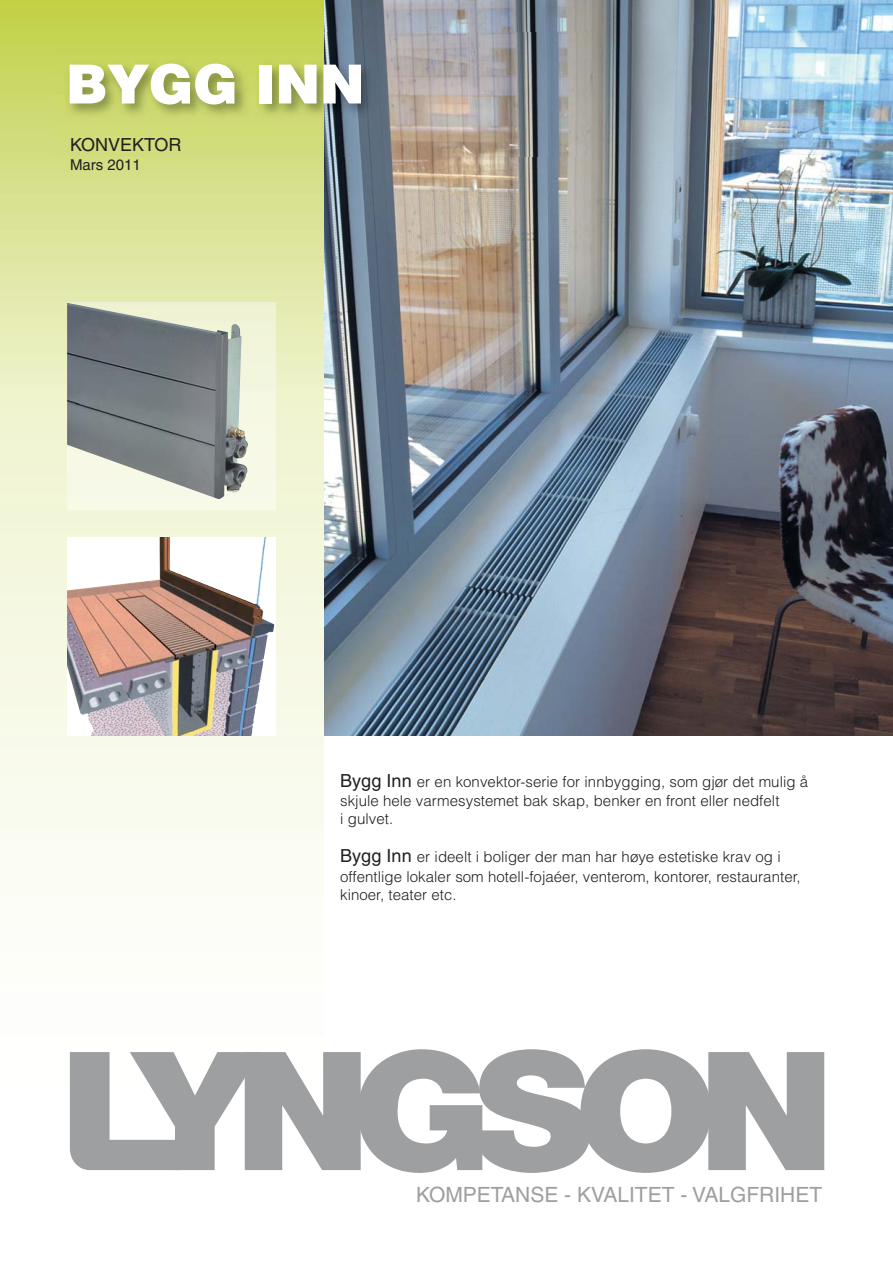
<style>
.page{position:relative;width:893px;height:1263px;background:#fff}
.page>*{position:absolute;margin:0;border:0;box-sizing:border-box;transform-origin:0 0}
.t1{font:900 54px "Helvetica";letter-spacing:-.01em;color:#fff}
.t2{font:21px "Helvetica";color:#9d9fa1}
.t3{font:18px "Helvetica";color:#231f20}
.t4{font:300 15px/19.5px "Helvetica";letter-spacing:.005em;color:#231f20}
.t5{font:15px "Helvetica";color:#231f20}
.s1{font-weight:400;font-size:18px}
</style>
<div class="page">
<img style="left:323px;top:0;width:569px;height:736px">
<svg style="left:0;top:0;width:323px;height:1112px"></svg>
<img style="left:54px;top:32px;width:535px;height:125px">
<svg style="left:70px;top:1049px;width:754px;height:124px"></svg>
<img style="left:67px;top:302px;width:208px;height:207px">
<img style="left:67px;top:303px;width:181px;height:196px">
<img style="left:67px;top:537px;width:208px;height:198px">
<img style="left:159px;top:537px;width:79px;height:61px">
<h1 class="t1" style="left:66px;top:65px;width:300px">BYGG INN</h1>
<p class="t3" style="left:70px;top:138px;width:113px">KONVEKTOR</p>
<p class="t5" style="left:70px;top:159px;width:72px">Mars 2011</p>
<p class="t4" style="left:340px;top:773px;width:469px"><span class="s1">Bygg Inn</span> er en konvektor-serie for innbygging, som gjør det mulig å skjule hele varmesystemet bak skap, benker en front eller nedfelt</p>
<p class="t4" style="left:340px;top:811px;width:55px">i gulvet.</p>
<p class="t4" style="left:340px;top:849px;width:462px"><span class="s1">Bygg Inn</span> er ideelt i boliger der man har høye estetiske krav og i offentlige lokaler som hotell-fojaéer, venterom, kontorer, restauranter,</p>
<p class="t4" style="left:340px;top:886px;width:118px">kinoer, teater etc.</p>
<h2 class="t2" style="left:416px;top:1187px;width:407px">KOMPETANSE - KVALITET - VALGFRIHET</h2>
</div>
